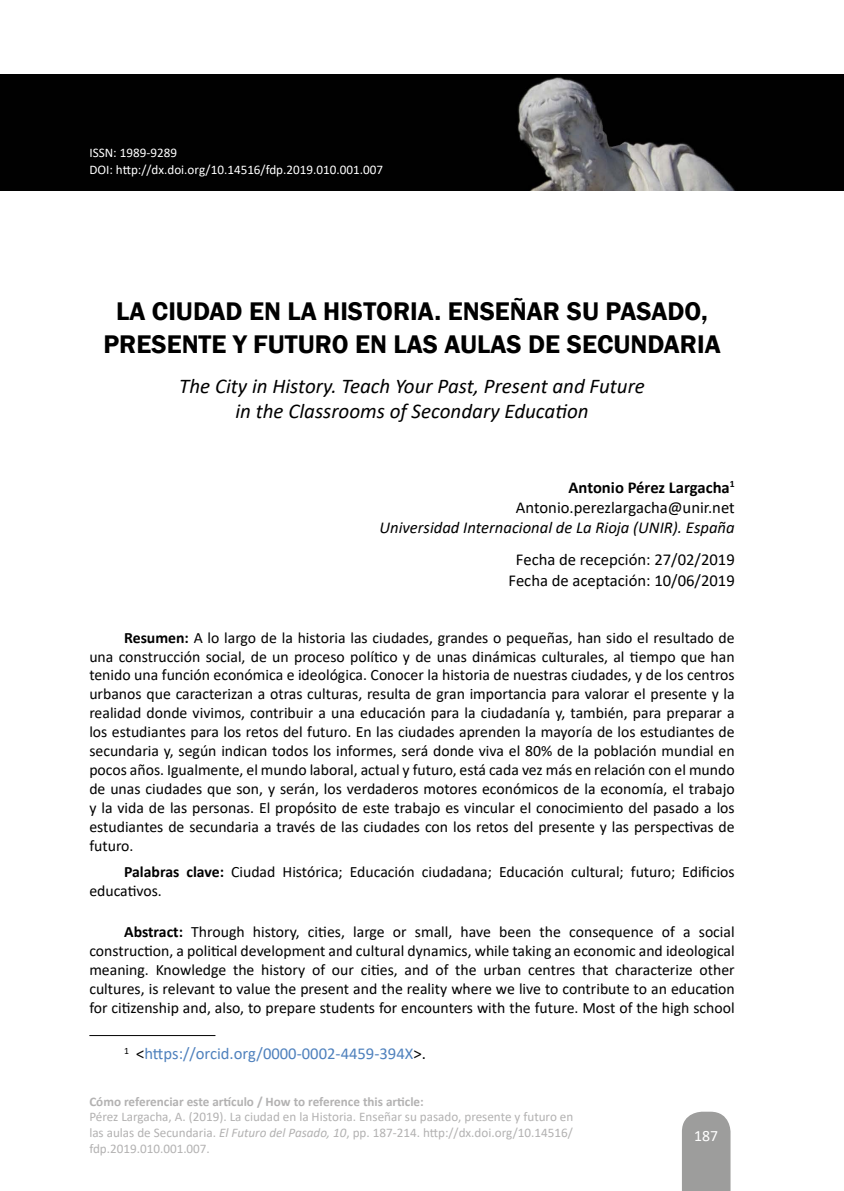
<style>
.page{position:relative;width:844px;height:1191px;background:#fff}
.page>*{position:absolute;margin:0;border:0;box-sizing:border-box;transform-origin:0 0}
.Título_principal{font:600 26.25px/33.2px "Franklin Gothic";color:#000;text-align:center}
.Título_traducción{font:italic 21px/25.2px "Calibri";color:#000;text-align:center}
.Autor_-_Institución{font:italic 16.62px "Calibri";color:#000}
.Notas_a_pie{font:16.62px "Calibri";color:#4f81bd}
.Autor_-_Email_defini{font:16.62px "Calibri";color:#000}
.Fecha_de_aceptación{font:16.62px "Calibri";color:#000}
.Fecha_de_recepción{font:16.62px "Calibri";color:#000}
.Autor_-_nombre{font:700 16.62px "Calibri";color:#000}
.resumen{font:15.75px/18.9px "Calibri";color:#000;text-align:justify}
.palabrasClave{font:15.75px/18.9px "Calibri";color:#000}
.t1{font:15.75px "Calibri";color:#fff}
.como_citar_título{font:13.12px/15.8px "Calibri";color:#b3b2b2;text-align:justify}
.DOI{font:13.12px "Calibri";color:#fff}
.como_citar_título-2{font:700 13.12px "Calibri";color:#b3b2b2}
.s1{font-weight:700}
.s2{color:#000}
.s3{font-style:italic}
</style>
<div class="page">
<svg style="left:682px;top:1111px;width:49px;height:80px;background:#a2a2a1"></svg>
<img style="left:0;top:74px;width:843px;height:116px">
<hr style="left:89px;top:1035px;width:126px;height:1px;background:#000">
<p class="DOI" style="left:89px;top:144px;width:89px">ISSN: 1989-9289</p>
<p class="DOI" style="left:89px;top:161px;width:295px">DOI: http://dx.doi.org/10.14516/fdp.2019.010.001.007</p>
<p class="Título_principal" style="left:103px;top:294px;width:618px">LA CIUDAD EN LA HISTORIA. ENSEÑAR SU PASADO,<br>PRESENTE Y FUTURO EN LAS AULAS DE SECUNDARIA</p>
<p class="Título_traducción" style="left:179px;top:372px;width:467px">The City in History. Teach Your Past, Present and Future in the Classrooms of Secondary Education</p>
<p class="Autor_-_nombre" style="left:568px;top:475px;width:168px">Antonio Pérez Largacha<sup>1</sup></p>
<p class="Autor_-_Email_defini" style="left:516px;top:495px;width:220px">Antonio.perezlargacha@unir.net</p>
<p class="Autor_-_Institución" style="left:379px;top:515px;width:356px">Universidad Internacional de La Rioja (UNIR). España</p>
<p class="Fecha_de_recepción" style="left:516px;top:548px;width:220px">Fecha de recepción: 27/02/2019</p>
<p class="Fecha_de_aceptación" style="left:508px;top:569px;width:227px">Fecha de aceptación: 10/06/2019</p>
<p class="resumen" style="left:89px;top:627px;width:646px;text-indent:35px"><span class="s1">Resumen:</span> A lo largo de la historia las ciudades, grandes o pequeñas, han sido el resultado de una construcción social, de un proceso político y de unas dinámicas culturales, al tiempo que han tenido una función económica e ideológica. Conocer la historia de nuestras ciudades, y de los centros urbanos que caracterizan a otras culturas, resulta de gran importancia para valorar el presente y la realidad donde vivimos, contribuir a una educación para la ciudadanía y, también, para preparar a los estudiantes para los retos del futuro. En las ciudades aprenden la mayoría de los estudiantes de secundaria y, según indican todos los informes, será donde viva el 80% de la población mundial en pocos años. Igualmente, el mundo laboral, actual y futuro, está cada vez más en relación con el mundo de unas ciudades que son, y serán, los verdaderos motores económicos de la economía, el trabajo y la vida de las personas. El propósito de este trabajo es vincular el conocimiento del pasado a los estudiantes de secundaria a través de las ciudades con los retos del presente y las perspectivas de futuro.</p>
<p class="palabrasClave" style="left:89px;top:862px;width:646px;text-indent:35px"><span class="s1">Palabras clave:</span> Ciudad Histórica; Educación ciudadana; Educación cultural; futuro; Edificios educativos.</p>
<p class="resumen" style="left:89px;top:922px;width:646px;text-indent:35px"><span class="s1">Abstract:</span> Through history, cities, large or small, have been the consequence of a social construction, a political development and cultural dynamics, while taking an economic and ideological meaning. Knowledge the history of our cities, and of the urban centres that characterize other cultures, is relevant to value the present and the reality where we live to contribute to an education for citizenship and, also, to prepare students for encounters with the future. Most of the high school</p>
<p class="Notas_a_pie" style="left:124px;top:1042px;width:303px"><sup>1</sup> <span class="s2">&lt;</span>https://orcid.org/0000-0002-4459-394X<span class="s2">&gt;.</span></p>
<p class="como_citar_título-2" style="left:89px;top:1092px;width:336px">Cómo referenciar este artículo / How to reference this article:</p>
<p class="como_citar_título" style="left:89px;top:1108px;width:485px">Pérez Largacha, A. (2019). La ciudad en la Historia. Enseñar su pasado, presente y futuro en las aulas de Secundaria. <span class="s3">El Futuro del Pasado, 10</span>, pp. 187-214. http://dx.doi.org/10.14516/ fdp.2019.010.001.007.</p>
<p class="t1" style="left:694px;top:1125px;width:25px">187</p>
</div>
